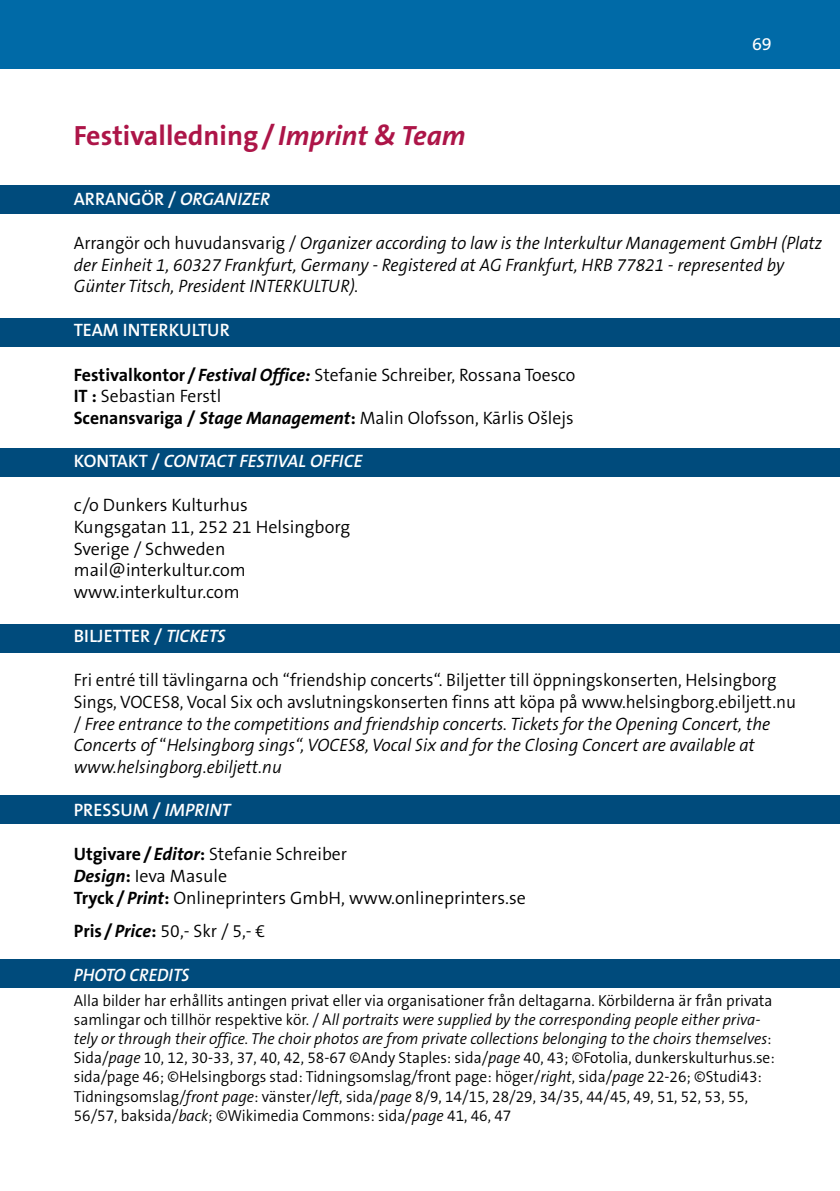
<style>
.page{position:relative;width:840px;height:1191px;background:#fff}
.page>*{position:absolute;margin:0;border:0;box-sizing:border-box;transform-origin:0 0}
.t1{font:700 28px "The Sans B7";color:#ad1548}
.t2{font:italic 300 18px/21.6px "The Sans B4";color:#000;scale:.96 1}
.t3{font:300 18px/21.6px "The Sans B4";color:#000}
.t4{font:600 18px "The Sans B6";color:#fff}
.t5{font:italic 600 18px "The Sans B6";color:#fff}
.t6{font:italic 600 18px "The Sans B6";color:#fff;scale:.96 1}
.t7{font:18px "The Sans B5 Plain";color:#fff}
.t8{font:300 16px/19.2px "The Sans B4";color:#000;scale:.96 1}
.s1{font-style:italic}
.s2{font-style:normal}
.s3{font-family:"The Sans B7";font-weight:700}
.s4{font-family:"The Sans B7";font-weight:700;font-style:italic}
</style>
<div class="page">
<div style="left:0;top:0;width:839px;height:68px;background:#006aa7"></div>
<div style="left:0;top:185px;width:839px;height:28px;background:#004b7c"></div>
<div style="left:0;top:318px;width:839px;height:28px;background:#004b7c"></div>
<div style="left:0;top:448px;width:839px;height:28px;background:#004b7c"></div>
<div style="left:0;top:624px;width:839px;height:29px;background:#004b7c"></div>
<div style="left:0;top:795px;width:839px;height:28px;background:#004b7c"></div>
<div style="left:0;top:959px;width:839px;height:29px;background:#004b7c"></div>
<p class="t7" style="left:751px;top:35px;width:21px">69</p>
<h1 class="t1" style="left:74px;top:121px;width:393px">Festivalledning/ <span class="s1">Imprint &amp; Team</span></h1>
<p class="t4" style="left:74px;top:189px;width:198px">ARRANGÖR / <span class="s1">ORGANIZER</span></p>
<p class="t2" style="left:74px;top:233px;width:780px"><span class="s2">Arrangör och huvudansvarig /</span> Organizer according to law is the Interkultur Management GmbH (Platz der Einheit 1, 60327 Frankfurt, Germany - Registered at AG Frankfurt, HRB 77821 - represented by<br>Günter Titsch, President INTERKULTUR).</p>
<p class="t4" style="left:74px;top:321px;width:157px">TEAM INTERKULTUR</p>
<p class="t3" style="left:74px;top:364px;width:503px"><span class="s3">Festivalkontor /</span> <span class="s4">Festival Office:</span> Stefanie Schreiber, Rossana Toesco<br><span class="s3">IT :</span> Sebastian Ferstl<br><span class="s3">Scenansvariga /</span> <span class="s4">Stage Management</span><span class="s3">:</span> Malin Olofsson, K¯arlis Ošlejs</p>
<p class="t5" style="left:74px;top:452px;width:290px"><span class="s2">KONTAKT /</span> CONTACT FESTIVAL OFFICE</p>
<p class="t3" style="left:74px;top:495px;width:278px">c/o Dunkers Kulturhus<br>Kungsgatan 11, 252 21 Helsingborg<br>Sverige / Schweden mail@interkultur.com www.interkultur.com</p>
<p class="t4" style="left:74px;top:626px;width:153px">BILJETTER / <span class="s1">TICKETS</span></p>
<p class="t2" style="left:74px;top:670px;width:753px"><span class="s2">Fri entré till tävlingarna och “friendship concerts“. Biljetter till öppningskonserten, Helsingborg Sings, VOCES8, Vocal Six och avslutningskonserten finns att köpa på www.helsingborg.ebiljett.nu /</span> Free entrance to the competitions and friendship concerts. Tickets for the Opening Concert, the Concerts of <span class="s2">“</span>Helsingborg sings“, VOCES8, Vocal Six and for the Closing Concert are available at www.helsingborg.ebiljett.nu</p>
<p class="t4" style="left:74px;top:800px;width:158px">PRESSUM / <span class="s1">IMPRINT</span></p>
<p class="t3" style="left:74px;top:844px;width:453px"><span class="s3">Utgivare/</span> <span class="s4">Editor</span><span class="s3">:</span> Stefanie Schreiber<br><span class="s4">Design</span><span class="s3">:</span> Ieva Masule<br><span class="s3">Tryck/</span><span class="s4">Print</span><span class="s3">:</span> Onlineprinters GmbH, www.onlineprinters.se</p>
<p class="t3" style="left:74px;top:920px;width:193px"><span class="s3">Pris /</span><span class="s4">Price</span><span class="s3">:</span> 50,- Skr / 5,- €</p>
<p class="t6" style="left:74px;top:965px;width:122px">PHOTO CREDITS</p>
<p class="t8" style="left:74px;top:991px;width:731px">Alla bilder har erhållits antingen privat eller via organisationer från deltagarna. Körbilderna är från privata samlingar och tillhör respektive kör. / A<span class="s1">ll portraits were supplied by the corresponding people either priva&shy;tely or through their office. The choir photos are from private collections belonging to the choirs themselves</span>:<br>Sida/<span class="s1">page</span> 10, 12, 30-33, 37, 40, 42, 58-67 ©Andy Staples: sida/<span class="s1">page</span> 40, 43; ©Fotolia, dunkerskulturhus.se: sida/page 46; ©Helsingborgs stad: Tidningsomslag/front page: höger/<span class="s1">right</span>, sida/<span class="s1">page</span> 22-26; ©Studi43:<br>Tidningsomslag/<span class="s1">front page</span>: vänster/<span class="s1">left</span>, sida/<span class="s1">page</span> 8/9, 14/15, 28/29, 34/35, 44/45, 49, 51, 52, 53, 55, 56/57, baksida/<span class="s1">back</span>; ©Wikimedia Commons: sida/<span class="s1">page</span> 41, 46, 47</p>
</div>
